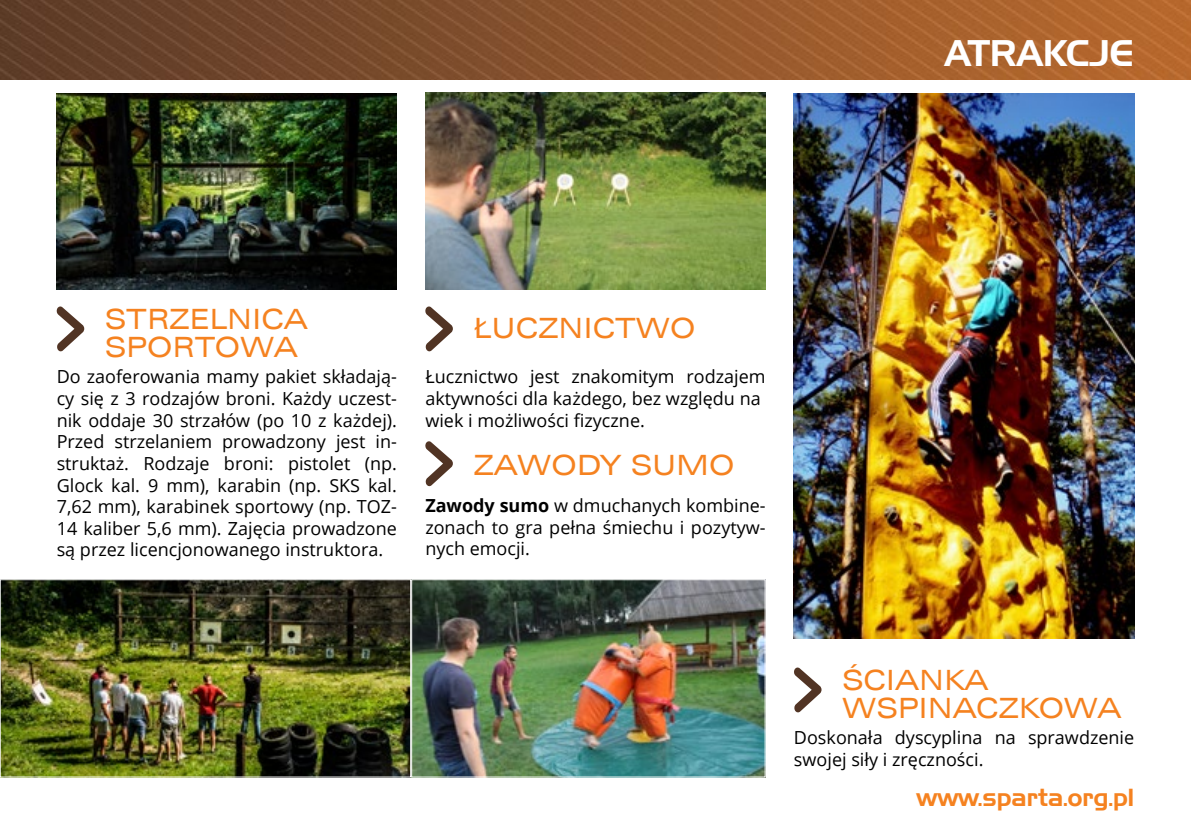
<style>
.page{position:relative;width:1191px;height:840px;background:#fff}
.page>*{position:absolute;margin:0;border:0;box-sizing:border-box;transform-origin:0 0}
.t1{font:36px "Handel Gothic EU";color:#fff}
.t2{font:28px/28px "Zurich Ex EU";color:#f58220}
.t3{font:24px "Handel Gothic EU";color:#f58220}
.t4{font:18px/21.6px "Open Sans";color:#000;text-align:justify}
.s1{font-weight:700}
</style>
<div class="page">
<img style="left:0;top:0;width:1191px;height:79px">
<svg style="left:56px;top:306px;width:28px;height:46px"></svg>
<svg style="left:425px;top:306px;width:28px;height:46px"></svg>
<svg style="left:425px;top:441px;width:28px;height:45px"></svg>
<svg style="left:794px;top:667px;width:27px;height:45px"></svg>
<img style="left:57px;top:93px;width:340px;height:196px">
<img style="left:2px;top:581px;width:761px;height:194px">
<div style="left:0;top:579px;width:411px;height:198px;border:1px solid #fff"></div>
<svg style="left:0;top:579px;width:1px;height:198px"></svg>
<div style="left:411px;top:579px;width:354px;height:198px;border:1px solid #fff"></div>
<img style="left:425px;top:93px;width:340px;height:196px">
<img style="left:794px;top:93px;width:340px;height:545px">
<h1 class="t1" style="left:944px;top:31px;width:70px">ATRAKCJE</h1>
<h2 class="t2" style="left:105px;top:305px;width:204px">STRZELNI CA<br>SPORTOWA</h2>
<h2 class="t2" style="left:473px;top:314px;width:65px">ŁUCZN</h2>
<h2 class="t2" style="left:583px;top:314px;width:36px">ICTWO</h2>
<p class="t4" style="left:57px;top:365px;width:342px">Do zaoferowania mamy pakiet składają&shy;cy się z 3 rodzajów broni. Każdy uczest&shy;nik oddaje 30 strzałów (po 10 z każdej).<br>Przed strzelaniem prowadzony jest in&shy;struktaż. Rodzaje broni: pistolet (np.<br>Glock kal. 9 mm), karabin (np. SKS kal.<br>7,62 mm), karabinek sportowy (np. TOZ-14 kaliber 5,6 mm). Zajęcia prowadzone są przez licencjonowanego instruktora.</p>
<p class="t4" style="left:425px;top:365px;width:342px;text-align:left">Łucznictwo jest znakomitym rodzajem aktywności dla każdego, bez względu na wiek i możliwości fizyczne.</p>
<h2 class="t2" style="left:473px;top:451px;width:71px">ZAWODY</h2>
<h2 class="t2" style="left:630px;top:451px;width:49px">SUMO</h2>
<p class="t4" style="left:425px;top:494px;width:342px"><span class="s1">Zawody sumo</span> w dmuchanych kombine&shy;zonach to gra pełna śmiechu i pozytyw&shy;nych emocji.</p>
<h2 class="t2" style="left:842px;top:666px;width:147px">ŚCIANKA<br>WSPINA</h2>
<h2 class="t2" style="left:976px;top:694px;width:147px">CZKOWA</h2>
<p class="t4" style="left:794px;top:726px;width:342px">Doskonała dyscyplina na sprawdzenie swojej siły i zręczności.</p>
<h3 class="t3" style="left:916px;top:782px;width:219px">www.sparta.org.pl</h3>
</div>
